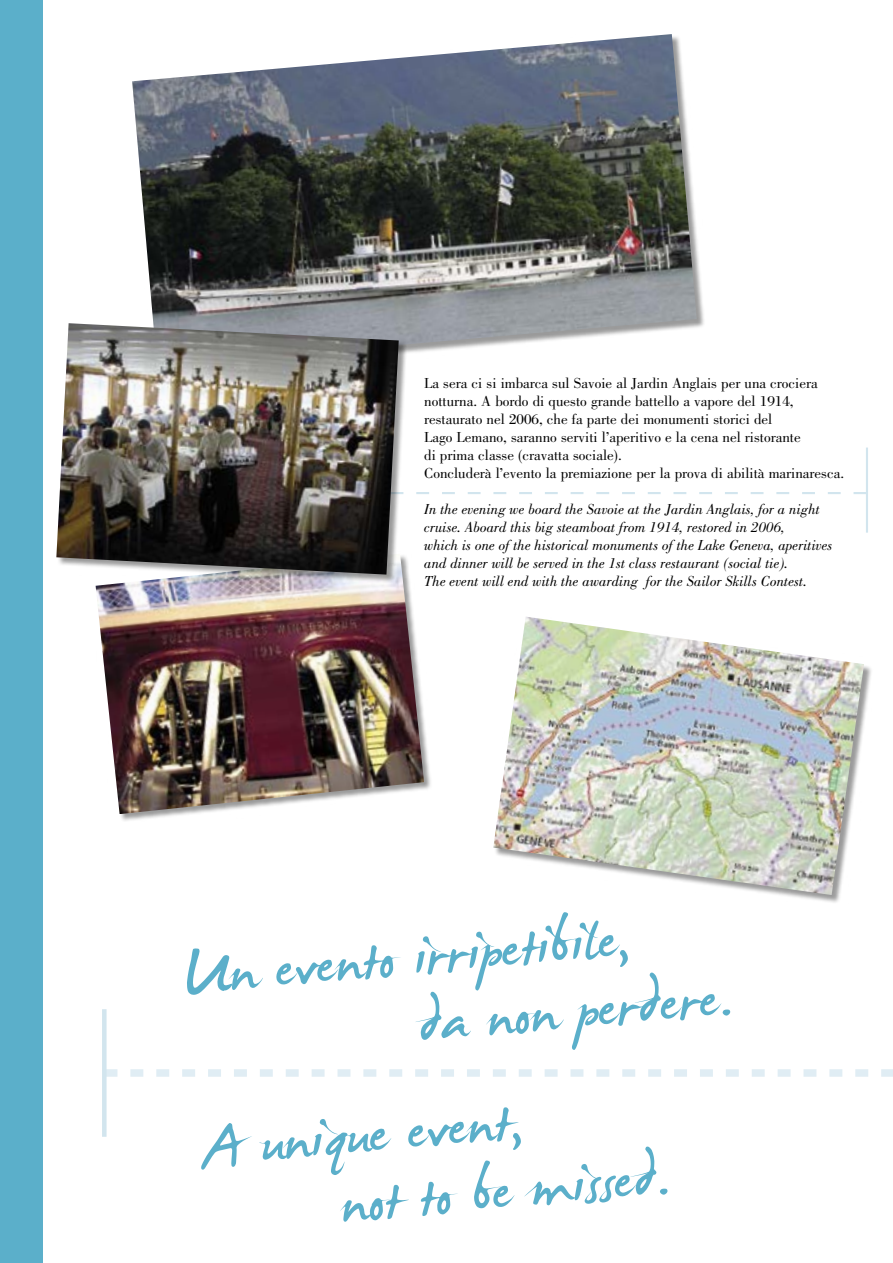
<style>
.page{position:relative;width:893px;height:1263px;background:#fff}
.page>*{position:absolute;margin:0;border:0;box-sizing:border-box;transform-origin:0 0}
.t1{font:94.65px/67.7px "James Fajardo";color:#5bafca}
.t2{font:15px/18px "Bodoni";color:#000}
.t3{font:italic 15px/18px "Bodoni";color:#000}
</style>
<div class="page">
<div style="left:0;top:0;width:43px;height:1263px;background:#5bafca"></div>
<div style="left:133px;top:35px;width:573px;height:340px;background:#000;opacity:.4"></div>
<img style="left:132px;top:34px;width:565px;height:332px">
<svg style="left:416px;top:492px;width:450px;height:2px"></svg>
<svg style="left:107px;top:1069px;width:786px;height:8px"></svg>
<hr style="left:866px;top:448px;width:2px;height:85px;background:#d2e5ee">
<div style="left:102px;top:1009px;width:5px;height:128px;background:#d2e5ee"></div>
<div style="left:96px;top:554px;width:336px;height:267px;background:#000;opacity:.4"></div>
<img style="left:96px;top:554px;width:328px;height:260px">
<div style="left:57px;top:324px;width:350px;height:259px;background:#000;opacity:.4"></div>
<img style="left:56px;top:323px;width:343px;height:252px">
<div style="left:494px;top:617px;width:379px;height:287px;background:#000;opacity:.4"></div>
<img style="left:493px;top:617px;width:371px;height:278px">
<p class="t2" style="left:424px;top:374px;width:421px">La sera ci si imbarca sul Savoie al Jardin Anglais per una crociera notturna. A bordo di questo grande battello a vapore del 1914, restaurato nel 2006, che fa parte dei monumenti storici del<br>Lago Lemano, saranno serviti l’aperitivo e la cena nel ristorante<br>di prima classe (cravatta sociale).<br>Concluderà l’evento la premiazione per la prova di abilità marinaresca.</p>
<p class="t3" style="left:424px;top:500px;width:410px">In the evening we board the Savoie at the Jardin Anglais, for a night cruise. Aboard this big steamboat from 1914, restored in 2006,<br>which is one of the historical monuments of the Lake Geneva, aperitives and dinner will be served in the 1st class restaurant (social tie).<br>The event will end with the awarding for the Sailor Skills Contest.</p>
<h1 class="t1" style="left:410px;top:930px;width:316px;text-indent:-230px;rotate:-5deg">Un evento irripetibile,<br>da non perdere.</h1>
<h1 class="t1" style="left:333px;top:1110px;width:330px;text-indent:-134px;rotate:-5deg">A unique event,<br>not to be missed.</h1>
</div>
